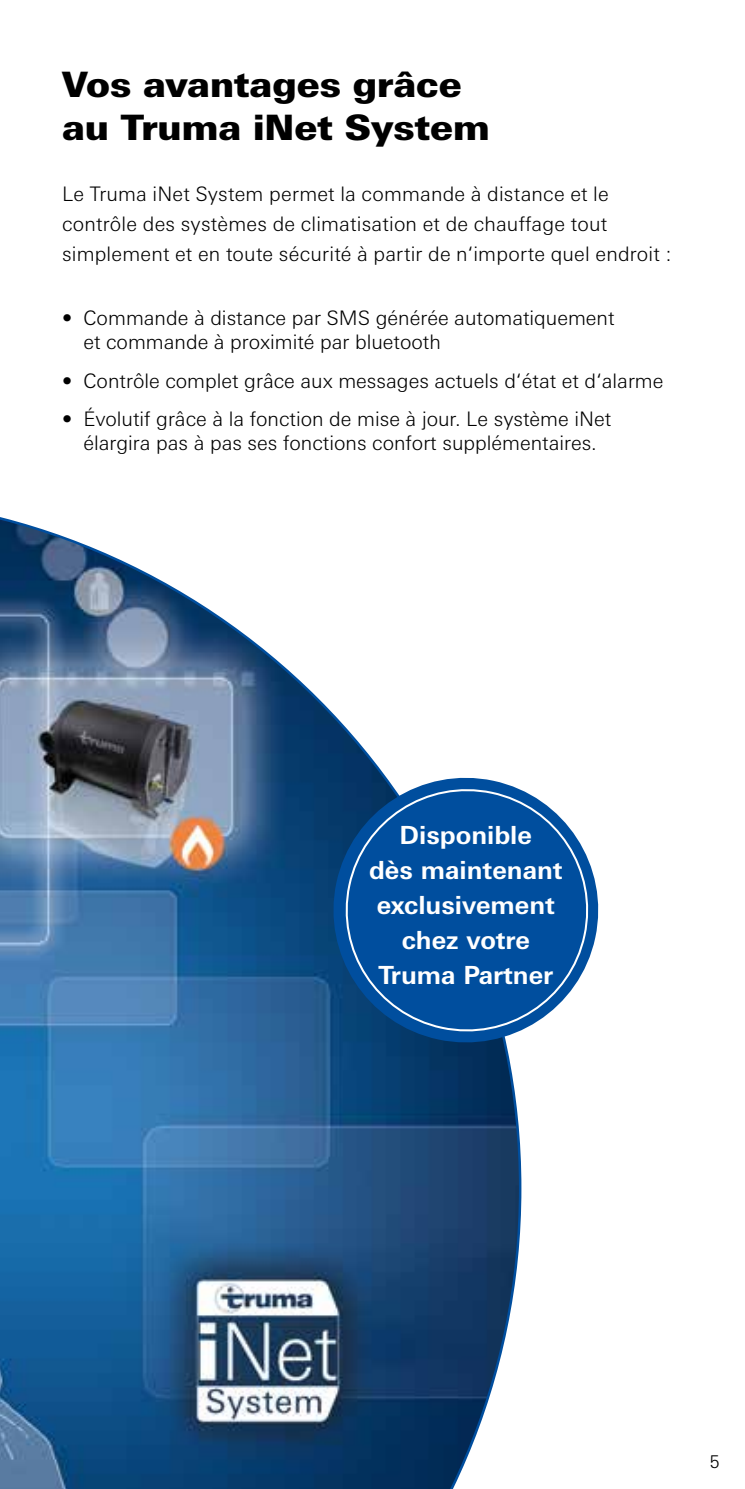
<style>
.page{position:relative;width:745px;height:1489px;background:#fff}
.page>*{position:absolute;margin:0;border:0;box-sizing:border-box;transform-origin:0 0}
.t1{font:900 35px/42.5px "Univers Next W1 G";color:#000}
.t2{font:700 25px/35px "Univers Next W1 G";color:#fff;text-align:center}
.t3{font:300 20px/30px "Univers Next W1 G";color:#000}
.t4{font:300 17.5px "Univers Next W1 G";color:#000}
.s1{font-weight:700}
</style>
<div class="page">
<svg style="left:0;top:517px;width:521px;height:971px"></svg>
<svg style="left:321px;top:765px;width:200px;height:289px"></svg>
<svg style="left:333px;top:776px;width:266px;height:265px;background:#2465a6"></svg>
<h1 class="t1" style="left:62px;top:63px;width:429px">Vos avantages grâce au Truma iNet System</h1>
<p class="t3" style="left:62px;top:178px;width:610px">Le Truma iNet System permet la commande à distance et le contrôle des systèmes de climatisation et de chauffage tout simplement et en toute sécurité à partir de n‘importe quel endroit :</p>
<p class="t3" style="left:83px;top:306px;width:532px;line-height:24px;text-indent:-21px"><span class="s1">•</span> Commande à distance par SMS générée automatiquement et commande à proximité par bluetooth</p>
<p class="t3" style="left:62px;top:365px;width:602px"><span class="s1">•</span> Contrôle complet grâce aux messages actuels d‘état et d‘alarme</p>
<p class="t3" style="left:62px;top:406px;width:550px;line-height:24px;text-align:center"><span class="s1">•</span> Évolutif grâce à la fonction de mise à jour. Le système iNet élargira pas à pas ses fonctions confort supplémentaires.</p>
<p class="t2" style="left:369px;top:817px;width:195px">Disponible<br>dès maintenant exclusivement chez votre<br>Truma Partner</p>
<p class="t4" style="left:709px;top:1451px;width:11px">5</p>
</div>
